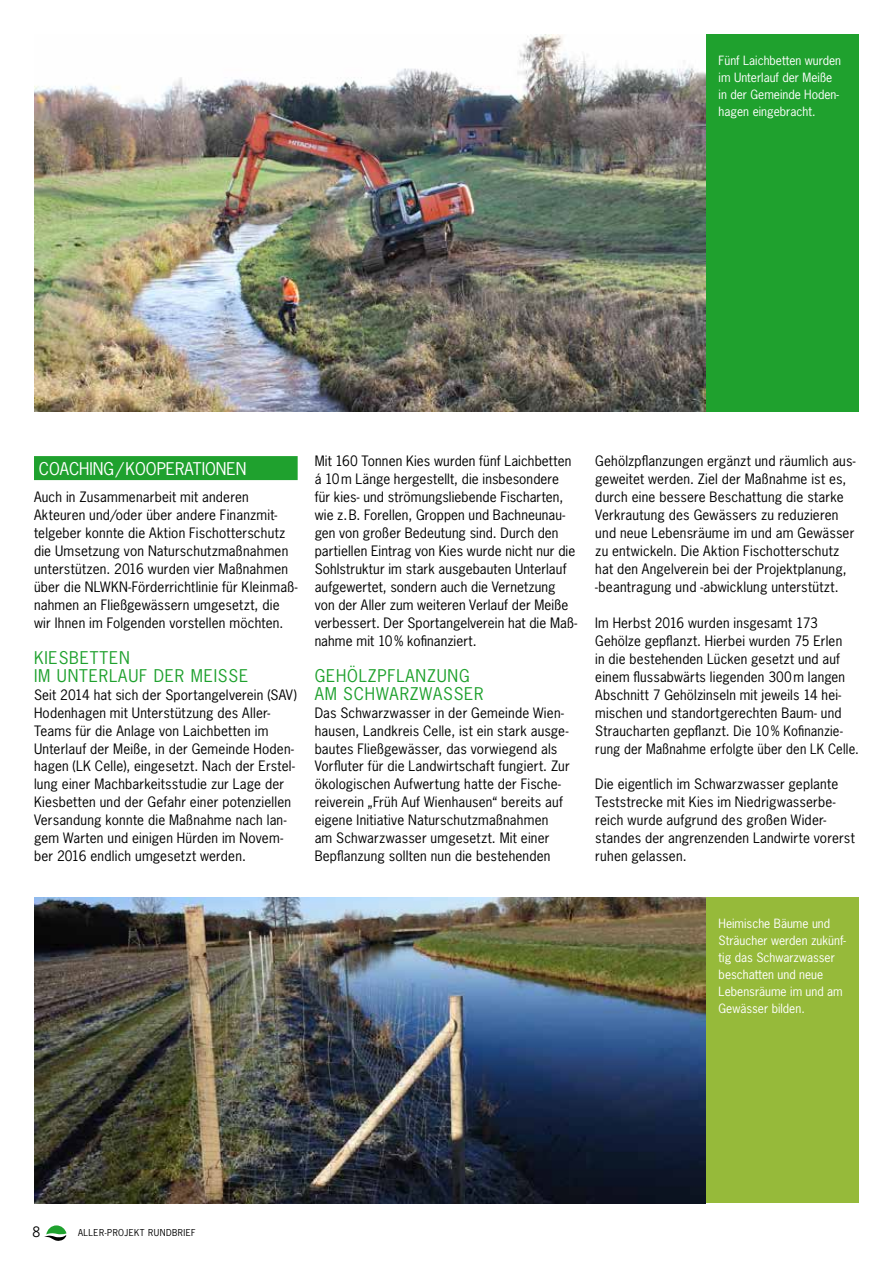
<style>
.page{position:relative;width:893px;height:1263px;background:#fff}
.page>*{position:absolute;margin:0;border:0;box-sizing:border-box;transform-origin:0 0}
.t1{font:16.5px/18px "News Gothic Std";letter-spacing:.05em;color:#1fa12e}
.t2{font:16.5px "News Gothic Std";color:#fff}
.t3{font:13.5px/18px "News Gothic Std";letter-spacing:.015em;color:#000}
.t4{font:12px/17px "News Gothic Std";color:#fff}
.t5{font:9px "News Gothic Std";letter-spacing:.05em;color:#000}
</style>
<div class="page">
<svg style="left:44px;top:1225px;width:23px;height:16px"></svg>
<div style="left:34px;top:456px;width:264px;height:24px;background:#1fa12e"></div>
<img style="left:34px;top:34px;width:672px;height:378px">
<img style="left:34px;top:897px;width:672px;height:306px">
<div style="left:706px;top:34px;width:153px;height:378px;background:#1fa12e"></div>
<div style="left:706px;top:897px;width:153px;height:306px;background:#96ba3a"></div>
<p class="t4" style="left:719px;top:52px;width:124px">Fünf Laichbetten wurden im Unterlauf der Meiße in der Gemeinde Hoden&shy;hagen eingebracht.</p>
<p class="t2" style="left:39px;top:458px;width:209px">COACHING/KOOPERATIONEN</p>
<p class="t3" style="left:34px;top:487px;width:265px">Auch in Zusammenarbeit mit anderen Akteuren und/oder über andere Finanzmit&shy;telgeber konnte die Aktion Fischotterschutz die Umsetzung von Naturschutzmaßnahmen unterstützen. 2016 wurden vier Maßnahmen über die NLWKN-Förderrichtlinie für Kleinmaß&shy;nahmen an Fließgewässern umgesetzt, die wir Ihnen im Folgenden vorstellen möchten.</p>
<p class="t1" style="left:34px;top:648px;width:216px">KIESBETTEN<br>IM UNTERLAUF DER MEISSE</p>
<p class="t3" style="left:34px;top:685px;width:265px">Seit 2014 hat sich der Sportangelverein (SAV)<br>Hodenhagen mit Unterstützung des Aller-Teams für die Anlage von Laichbetten im Unterlauf der Meiße, in der Gemeinde Hoden&shy;hagen (LK Celle), eingesetzt. Nach der Erstel&shy;lung einer Machbarkeitsstudie zur Lage der Kiesbetten und der Gefahr einer potenziellen Versandung konnte die Maßnahme nach lan&shy;gem Warten und einigen Hürden im Novem&shy;ber 2016 endlich umgesetzt werden.</p>
<p class="t3" style="left:315px;top:451px;width:264px">Mit 160 Tonnen Kies wurden fünf Laichbetten á 10m Länge hergestellt, die insbesondere für kies- und strömungsliebende Fischarten, wie z.B. Forellen, Groppen und Bachneunau&shy;gen von großer Bedeutung sind. Durch den partiellen Eintrag von Kies wurde nicht nur die Sohlstruktur im stark ausgebauten Unterlauf aufgewertet, sondern auch die Vernetzung von der Aller zum weiteren Verlauf der Meiße verbessert. Der Sportangelverein hat die Maß&shy;nahme mit 10% kofinanziert.</p>
<p class="t1" style="left:315px;top:666px;width:171px">GEHÖLZPFLANZUNG<br>AM SCHWARZWASSER</p>
<p class="t3" style="left:315px;top:703px;width:257px">Das Schwarzwasser in der Gemeinde Wien&shy;hausen, Landkreis Celle, ist ein stark ausge&shy;bautes Fließgewässer, das vorwiegend als Vorfluter für die Landwirtschaft fungiert. Zur ökologischen Aufwertung hatte der Fische&shy;reiverein „Früh Auf Wienhausen“ bereits auf eigene Initiative Naturschutzmaßnahmen<br>am Schwarzwasser umgesetzt. Mit einer Bepflanzung sollten nun die bestehenden</p>
<p class="t3" style="left:595px;top:451px;width:262px">Gehölzpflanzungen ergänzt und räumlich aus&shy;geweitet werden. Ziel der Maßnahme ist es, durch eine bessere Beschattung die starke Verkrautung des Gewässers zu reduzieren und neue Lebensräume im und am Gewässer zu entwickeln. Die Aktion Fischotterschutz hat den Angelverein bei der Projektplanung, -beantragung und -abwicklung unterstützt.</p>
<p class="t3" style="left:595px;top:613px;width:265px">Im Herbst 2016 wurden insgesamt 173<br>Gehölze gepflanzt. Hierbei wurden 75 Erlen<br>in die bestehenden Lücken gesetzt und auf einem flussabwärts liegenden 300m langen Abschnitt 7 Gehölzinseln mit jeweils 14 hei&shy;mischen und standortgerechten Baum- und Straucharten gepflanzt. Die 10% Kofinanzie&shy;rung der Maßnahme erfolgte über den LK Celle.</p>
<p class="t3" style="left:595px;top:775px;width:261px">Die eigentlich im Schwarzwasser geplante Teststrecke mit Kies im Niedrigwasserbe&shy;reich wurde aufgrund des großen Wider&shy;standes der angrenzenden Landwirte vorerst ruhen gelassen.</p>
<p class="t4" style="left:719px;top:915px;width:129px">Heimische Bäume und<br>Sträucher werden zukünf&shy;tig das Schwarzwasser beschatten und neue<br>Lebensräume im und am<br>Gewässer bilden.</p>
<p class="t3" style="left:32px;top:1223px;width:9px">8</p>
<p class="t5" style="left:78px;top:1227px;width:119px">ALLER-PROJEKT RUNDBRIEF</p>
</div>
